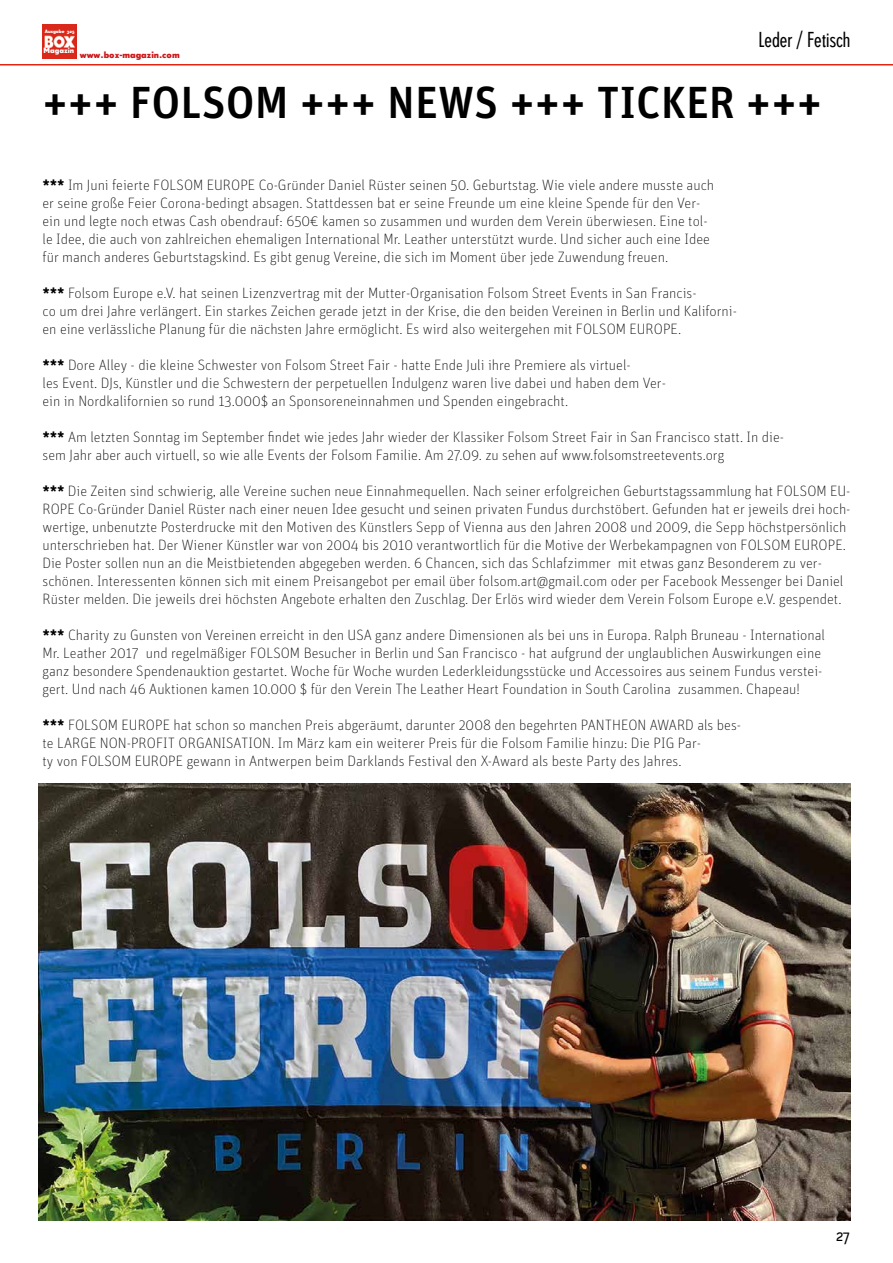
<style>
.page{position:relative;width:893px;height:1263px;background:#fff}
.page>*{position:absolute;margin:0;border:0;box-sizing:border-box;transform-origin:0 0}
.t1{font:500 45px "Unit";color:#000}
.t2{font:condensed 21px "Super Grotesk A";color:#000}
.t3{font:condensed 18px "Super Grotesk A";color:#000}
.t4{font:100 15px/18px "Unit";color:#000}
.t5{font:700 9px "Super Grotesk C";color:#cd1719}
.t6{font:700 7.5px "Super Grotesk C";color:#fff}
.t7{font:700 4.8px "Super Grotesk C";letter-spacing:-.01em;color:#fff}
.s1{font-weight:700}
</style>
<div class="page">
<img style="left:43px;top:24px;width:33px;height:34px">
<hr style="left:0;top:64px;width:893px;height:1px;background:#e42413">
<img style="left:39px;top:783px;width:811px;height:438px">
<p class="t7" style="left:45px;top:29px;width:31px">Ausgabe 325</p>
<p class="t6" style="left:44px;top:47px;width:32px">Magazin</p>
<h1 class="t1" style="left:43px;top:75px;width:781px">+++ FOLSOM +++ NEWS +++ TICKER +++</h1>
<h2 class="t2" style="left:759px;top:28px;width:93px">Leder / Fetisch</h2>
<p class="t5" style="left:80px;top:51px;width:101px">www.box-magazin.com</p>
<p class="t4" style="left:43px;top:176px;width:673px"><span class="s1">***</span> Im Juni feierte FOLSOM EUROPE Co-Gründer Daniel Rüster seinen 50. Geburtstag. Wie viele andere musste auch er seine große Feier Corona-bedingt absagen. Stattdessen bat er seine Freunde um eine kleine Spende für den Ver&shy;ein und legte noch etwas Cash obendrauf: 650€ kamen so zusammen und wurden dem Verein überwiesen. Eine tol&shy;le Idee, die auch von zahlreichen ehemaligen International Mr. Leather unterstützt wurde. Und sicher auch eine Idee für manch anderes Geburtstagskind. Es gibt genug Vereine, die sich im Moment über jede Zuwendung freuen.</p>
<p class="t4" style="left:43px;top:284px;width:696px"><span class="s1">***</span> Folsom Europe e.V. hat seinen Lizenzvertrag mit der Mutter-Organisation Folsom Street Events in San Francis-<br>co um drei Jahre verlängert. Ein starkes Zeichen gerade jetzt in der Krise, die den beiden Vereinen in Berlin und Kaliforni&shy;en eine verlässliche Planung für die nächsten Jahre ermöglicht. Es wird also weitergehen mit FOLSOM EUROPE.</p>
<p class="t4" style="left:43px;top:356px;width:625px"><span class="s1">***</span> Dore Alley - die kleine Schwester von Folsom Street Fair - hatte Ende Juli ihre Premiere als virtuel-<br>les Event. DJs, Künstler und die Schwestern der perpetuellen Indulgenz waren live dabei und haben dem Ver&shy;ein in Nordkalifornien so rund 13.000$ an Sponsoreneinnahmen und Spenden eingebracht.</p>
<p class="t4" style="left:43px;top:428px;width:743px"><span class="s1">***</span> Am letzten Sonntag im September findet wie jedes Jahr wieder der Klassiker Folsom Street Fair in San Francisco statt. In die&shy;sem Jahr aber auch virtuell, so wie alle Events der Folsom Familie. Am 27.09. zu sehen auf www.folsomstreetevents.org</p>
<p class="t4" style="left:43px;top:482px;width:809px"><span class="s1">***</span> Die Zeiten sind schwierig, alle Vereine suchen neue Einnahmequellen. Nach seiner erfolgreichen Geburtstagssammlung hat FOLSOM EU-ROPE Co-Gründer Daniel Rüster nach einer neuen Idee gesucht und seinen privaten Fundus durchstöbert. Gefunden hat er jeweils drei hoch&shy;wertige, unbenutzte Posterdrucke mit den Motiven des Künstlers Sepp of Vienna aus den Jahren 2008 und 2009, die Sepp höchstpersönlich unterschrieben hat. Der Wiener Künstler war von 2004 bis 2010 verantwortlich für die Motive der Werbekampagnen von FOLSOM EUROPE.<br>Die Poster sollen nun an die Meistbietenden abgegeben werden. 6 Chancen, sich das Schlafzimmer mit etwas ganz Besonderem zu ver&shy;schönen. Interessenten können sich mit einem Preisangebot per email über folsom.art@gmail.com oder per Facebook Messenger bei Daniel Rüster melden. Die jeweils drei höchsten Angebote erhalten den Zuschlag. Der Erlös wird wieder dem Verein Folsom Europe e.V. gespendet.</p>
<p class="t4" style="left:43px;top:626px;width:784px"><span class="s1">***</span> Charity zu Gunsten von Vereinen erreicht in den USA ganz andere Dimensionen als bei uns in Europa. Ralph Bruneau - International Mr. Leather 2017 und regelmäßiger FOLSOM Besucher in Berlin und San Francisco - hat aufgrund der unglaublichen Auswirkungen eine ganz besondere Spendenauktion gestartet. Woche für Woche wurden Lederkleidungsstücke und Accessoires aus seinem Fundus verstei&shy;gert. Und nach 46 Auktionen kamen 10.000 $ für den Verein The Leather Heart Foundation in South Carolina zusammen. Chapeau!</p>
<p class="t4" style="left:43px;top:716px;width:700px"><span class="s1">***</span> FOLSOM EUROPE hat schon so manchen Preis abgeräumt, darunter 2008 den begehrten PANTHEON AWARD als bes&shy;te LARGE NON-PROFIT ORGANISATION. Im März kam ein weiterer Preis für die Folsom Familie hinzu: Die PIG Par-<br>ty von FOLSOM EUROPE gewann in Antwerpen beim Darklands Festival den X-Award als beste Party des Jahres.</p>
<p class="t3" style="left:836px;top:1224px;width:15px">27</p>
</div>
